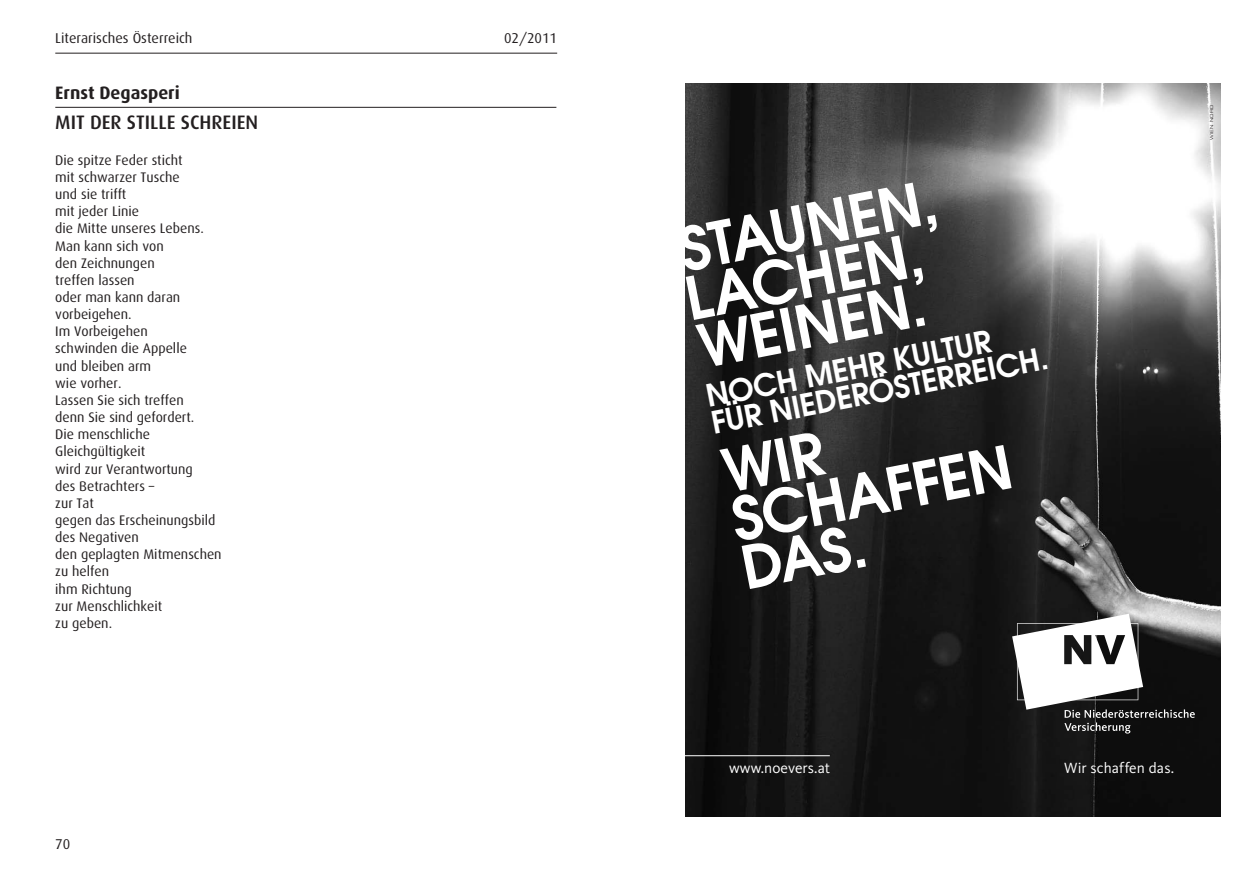
<style>
.page{position:relative;width:1259px;height:893px;background:#fff}
.page>*{position:absolute;margin:0;border:0;box-sizing:border-box;transform-origin:0 0}
.t1{font:600 59.25px/49.2px "Avant Garde";color:#fff}
.t2{font:600 30.75px/27.3px "Avant Garde";color:#fff}
.t3{font:500 19.5px "Dax";color:#231f20}
.t4{font:700 18px "Dax";color:#231f20}
.t5{font:15.3px "Kievit Pro";letter-spacing:.005em;color:#fff}
.t6{font:14.25px "Dax";color:#231f20}
.t7{font:13.8px/17.1px "Dax";color:#231f20}
.t8{font:5.1px "Microstyle WNP";letter-spacing:.045em;color:#231f20}
</style>
<div class="page">
<hr style="left:55px;top:53px;width:502px;height:1px;background:#231f20">
<img style="left:685px;top:83px;width:535px;height:734px">
<hr style="left:685px;top:755px;width:145px;height:1px;background:#fff">
<svg style="left:1012px;top:614px;width:182px;height:119px"></svg>
<hr style="left:55px;top:107px;width:501px;height:1px;background:#231f20">
<p class="t6" style="left:55px;top:30px;width:139px">Literarisches Österreich</p>
<p class="t6" style="left:504px;top:30px;width:55px">02/2011</p>
<h3 class="t4" style="left:55px;top:82px;width:126px">Ernst Degasperi</h3>
<h3 class="t3" style="left:55px;top:112px;width:24px">MITDER</h3>
<h3 class="t3" style="left:127px;top:112px;width:19px">STILLESCHREIEN</h3>
<p class="t7" style="left:55px;top:152px;width:168px">Die spitze Feder sticht<br>mit schwarzer Tusche<br>und sie trifft<br>mit jeder Linie<br>die Mitte unseres Lebens.<br>Man kann sich von<br>den Zeichnungen<br>treffen lassen<br>oder man kann daran vorbeigehen.<br>Im Vorbeigehen<br>schwinden die Appelle<br>und bleiben arm<br>wie vorher.<br>Lassen Sie sich treffen<br>denn Sie sind gefordert.<br>Die menschliche<br>Gleichgültigkeit<br>wird zur Verantwortung<br>des Betrachters –<br>zur Tat<br>gegen das Erscheinungsbild des Negativen<br>den geplagten Mitmenschen zu helfen<br>ihm Richtung<br>zur Menschlichkeit<br>zu geben.</p>
<p class="t6" style="left:55px;top:836px;width:17px">70</p>
<h1 class="t1" style="left:671px;top:226px;width:266px;rotate:-11deg">STAUNEN,<br>LACHEN,<br>WEINEN.</h1>
<h2 class="t2" style="left:703px;top:382px;width:344px;rotate:-11deg">NOCH MEHR KULTUR<br>FÜR NIEDERÖSTERREICH.</h2>
<h1 class="t1" style="left:718px;top:446px;width:286px;rotate:-11deg">WIR<br>SCHAFFEN<br>DAS.</h1>
<p class="t8" style="left:1208px;top:140px;width:37px;rotate:-90deg">WIEN NORD</p>
<p class="t5" style="left:729px;top:759px;width:102px">www.noevers.at</p>
<p class="t5" style="left:1064px;top:759px;width:111px">Wir schaffen das.</p>
</div>
